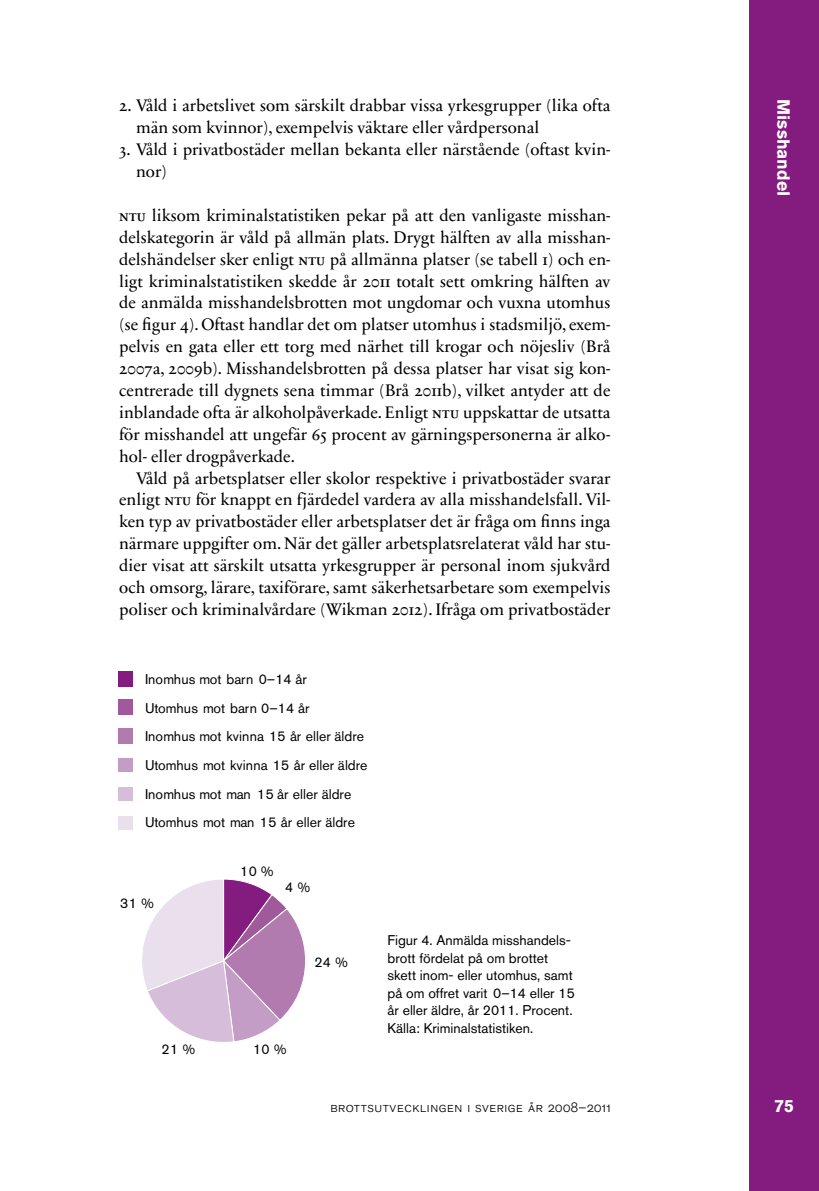
<style>
.page{position:relative;width:819px;height:1191px;background:#fff}
.page>*{position:absolute;margin:0;border:0;box-sizing:border-box;transform-origin:0 0}
.t1{font:700 17.5px "Akzidenz Grotesk BQ";color:#fff}
.t2{font:16.97px/21.9px "Sabon Next LT Regular Os F";color:#000}
.t3{font:14px/28.7px "Akzidenz Grotesk BQ";color:#000}
.t4{font:14px "Akzidenz Grotesk BQ Light SC";letter-spacing:.04em;color:#000}
.s1{font-family:"Sabon Next LT Regular SC"}
</style>
<div class="page">
<div style="left:749px;top:0;width:70px;height:1191px;background:#841c80"></div>
<div style="left:118px;top:787px;width:14px;height:14px;background:#d6beda"></div>
<div style="left:118px;top:815px;width:14px;height:14px;background:#eadfed"></div>
<div style="left:118px;top:671px;width:14px;height:15px;background:#841c80"></div>
<div style="left:118px;top:699px;width:14px;height:16px;background:#a0599b"></div>
<div style="left:118px;top:728px;width:14px;height:16px;background:#b17baf"></div>
<div style="left:118px;top:758px;width:14px;height:14px;background:#c39dc5"></div>
<svg style="left:142px;top:879px;width:163px;height:163px"></svg>
<p class="t2" style="left:136px;top:95px;width:476px;text-indent:-17px">2. Våld i arbetslivet som särskilt drabbar vissa yrkesgrupper (lika ofta män som kvinnor), exempelvis väktare eller vårdpersonal</p>
<p class="t2" style="left:136px;top:139px;width:476px;text-indent:-17px">3. Våld i privatbostäder mellan bekanta eller närstående (oftast kvin&shy;nor)</p>
<p class="t2" style="left:119px;top:204px;width:493px;text-align:justify"><span class="s1">ntu</span> liksom kriminalstatistiken pekar på att den vanligaste misshan&shy;delskategorin är våld på allmän plats. Drygt hälften av alla misshan&shy;delshändelser sker enligt <span class="s1">ntu</span> på allmänna platser (se tabell 1) och en&shy;ligt kriminalstatistiken skedde år 2011 totalt sett omkring hälften av de anmälda misshandelsbrotten mot ungdomar och vuxna utomhus (se figur 4). Oftast handlar det om platser utomhus i stadsmiljö, exem&shy;pelvis en gata eller ett torg med närhet till krogar och nöjesliv (Brå 2007a, 2009b). Misshandelsbrotten på dessa platser har visat sig kon&shy;centrerade till dygnets sena timmar (Brå 2011b), vilket antyder att de inblandade ofta är alkoholpåverkade. Enligt <span class="s1">ntu</span> uppskattar de utsatta för misshandel att ungefär 65 procent av gärningspersonerna är alko&shy;hol- eller drogpåverkade.</p>
<p class="t2" style="left:119px;top:467px;width:493px;text-align:justify;text-indent:17px">Våld på arbetsplatser eller skolor respektive i privatbostäder svarar enligt <span class="s1">ntu</span> för knappt en fjärdedel vardera av alla misshandelsfall. Vil&shy;ken typ av privatbostäder eller arbetsplatser det är fråga om finns inga närmare uppgifter om. När det gäller arbetsplatsrelaterat våld har stu&shy;dier visat att särskilt utsatta yrkesgrupper är personal inom sjukvård och omsorg, lärare, taxiförare, samt säkerhetsarbetare som exempelvis poliser och kriminalvårdare (Wikman 2012). Ifråga om privatbostäder</p>
<p class="t3" style="left:145px;top:665px;width:224px">Inomhus mot barn 0–14 år<br>Utomhus mot barn 0–14 år<br>Inomhus mot kvinna 15 år eller äldre<br>Utomhus mot kvinna 15 år eller äldre<br>Inomhus mot man 15 år eller äldre<br>Utomhus mot man 15 år eller äldre</p>
<p class="t3" style="left:120px;top:889px;width:35px">31 %</p>
<p class="t3" style="left:240px;top:856px;width:35px">10 %</p>
<p class="t3" style="left:285px;top:873px;width:27px">4 %</p>
<p class="t3" style="left:314px;top:947px;width:35px">24 %</p>
<p class="t3" style="left:162px;top:1035px;width:35px">21 %</p>
<p class="t3" style="left:253px;top:1035px;width:35px">10 %</p>
<p class="t3" style="left:387px;top:931px;width:189px;line-height:17.5px">Figur 4. Anmälda misshandels&shy;brott fördelat på om brottet skett inom- eller utomhus, samt på om offret varit 0–14 eller 15 år eller äldre, år 2011. Procent.<br>Källa: Kriminalstatistiken.</p>
<p class="t4" style="left:330px;top:1098px;width:282px">brottsutvecklingen i sverige år 2008–2011</p>
<p class="t1" style="left:793px;top:99px;width:98px;rotate:90deg">Misshandel</p>
<p class="t1" style="left:774px;top:1095px;width:21px">75</p>
</div>
